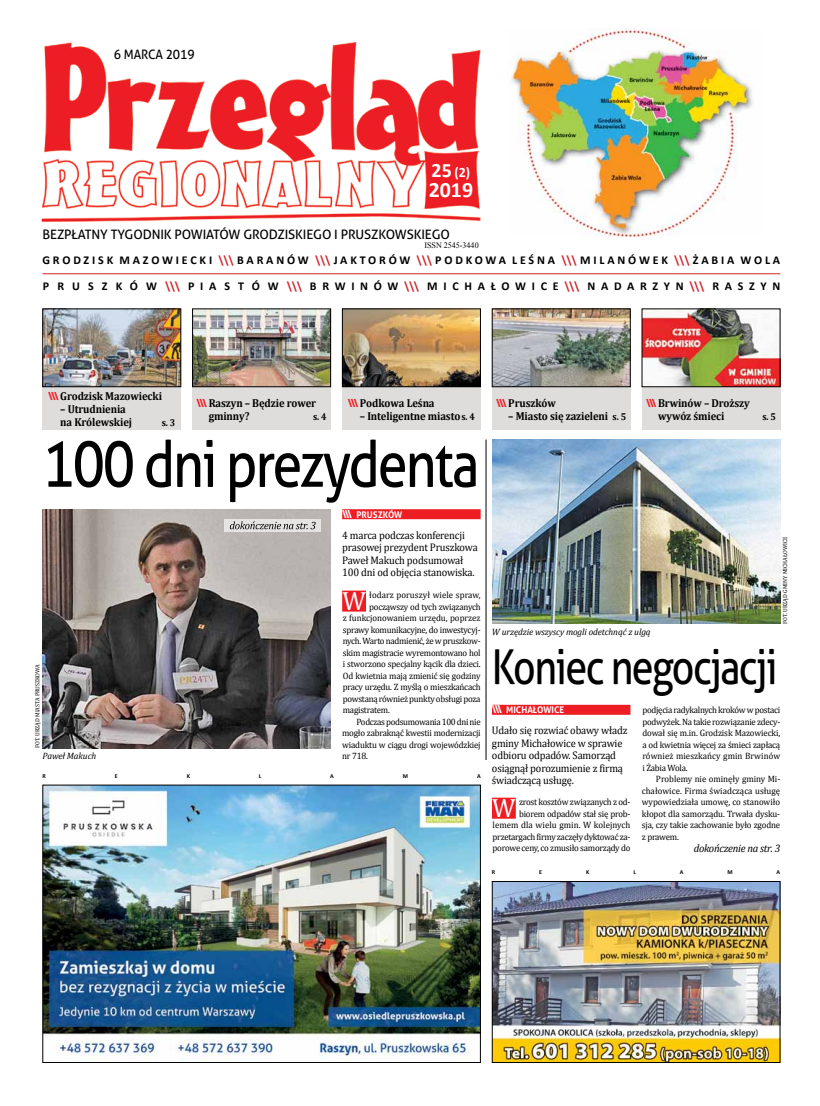
<style>
.page{position:relative;width:820px;height:1106px;background:#fff}
.page>*{position:absolute;margin:0;border:0;box-sizing:border-box;transform-origin:0 0}
.t1{font:64px "Aller";letter-spacing:-.04em;color:#000;scale:.84 1}
.t2{font:48px "Aller";letter-spacing:-.04em;color:#000;scale:.82 1}
.t3{font:26.5px "Cambria";color:#fff;scale:.96 1}
.t4{font:700 21.9px "Calibri";color:#fff}
.t5{font:700 14.2px "Calibri";color:#fff}
.t6{font:13px "Aller";letter-spacing:-.01em;color:#000}
.t7{font:13px "Aller";letter-spacing:-.01em;color:#000;scale:.94 1}
.t8{font:700 12px "Calibri";letter-spacing:.235em;color:#000}
.t9{font:700 12px "Calibri";letter-spacing:.475em;color:#000}
.t10{font:700 11.5px/13px "Cambria";letter-spacing:-.01em;color:#000;scale:.92 1}
.t11{font:11px/12.5px "Cambria";letter-spacing:-.015em;color:#000;scale:.95 1}
.t12{font:italic 11px "Cambria";letter-spacing:-.025em;color:#000;scale:.96 1}
.t13{font:700 10px "Cambria";color:#000;scale:.92 1}
.t14{font:9.2px/11.5px "Cambria";letter-spacing:-.025em;color:#000;text-align:justify;scale:.96 1}
.t15{font:italic 9.2px "Cambria";letter-spacing:-.01em;color:#000}
.t16{font:9.2px "Cambria";color:#000;scale:.96 1}
.t17{font:700 9.2px "Aller";color:#fff;scale:.96 1}
.t18{font:9.2px "Cambria";letter-spacing:.005em;color:#000;scale:.96 1}
.t19{font:8.4px "Times New Roman";color:#000;scale:.96 1}
.t20{font:6px "Cambria";color:#000;scale:.96 1}
.t21{font:700 6px "Calibri";color:#000}
.s1{font-size:20.5px}
.s2{color:#d2232a}
.s3{font-family:"Aller";font-size:11.1px;color:#ed1d24}
.s4{font-size:10px}
.s5{font-size:11px}
</style>
<div class="page">
<img style="left:41px;top:43px;width:439px;height:179px">
<div style="left:492px;top:308px;width:138px;height:121px;background:#dfdddc"></div>
<div style="left:641px;top:308px;width:139px;height:121px;background:#dfdddc"></div>
<div style="left:192px;top:308px;width:139px;height:121px;background:#dfdddc"></div>
<img style="left:494px;top:311px;width:134px;height:74px">
<div style="left:492px;top:309px;width:138px;height:78px;border:1px solid #000"></div>
<img style="left:643px;top:311px;width:135px;height:74px">
<img style="left:194px;top:311px;width:135px;height:74px">
<div style="left:192px;top:309px;width:139px;height:78px;border:1px solid #000"></div>
<div style="left:342px;top:308px;width:138px;height:121px;background:#dfdddc"></div>
<div style="left:43px;top:308px;width:138px;height:121px;background:#dfdddc"></div>
<img style="left:344px;top:311px;width:134px;height:74px">
<div style="left:342px;top:309px;width:138px;height:78px;border:1px solid #000"></div>
<img style="left:45px;top:311px;width:134px;height:74px">
<div style="left:43px;top:309px;width:138px;height:78px;border:1px solid #000"></div>
<hr style="left:43px;top:273px;width:737px;height:1px;background:#d2232a">
<img style="left:511px;top:29px;width:242px;height:208px">
<img style="left:45px;top:786px;width:433px;height:274px">
<div style="left:43px;top:784px;width:437px;height:278px;border:1px solid #000"></div>
<img style="left:494px;top:883px;width:284px;height:177px">
<div style="left:492px;top:881px;width:288px;height:181px;border:1px solid #000"></div>
<img style="left:492px;top:439px;width:288px;height:185px">
<div style="left:492px;top:704px;width:138px;height:10px;background:#ed1d24"></div>
<div style="left:492px;top:797px;width:23px;height:21px;background:#ed1d24"></div>
<img style="left:43px;top:509px;width:288px;height:239px">
<div style="left:342px;top:509px;width:138px;height:10px;background:#ed1d24"></div>
<div style="left:342px;top:590px;width:24px;height:21px;background:#ed1d24"></div>
<svg style="left:224px;top:519px;width:97px;height:13px"></svg>
<svg style="left:230px;top:521px;width:85px;height:8px"></svg>
<hr style="left:485px;top:439px;width:1px;height:321px;background:#000">
<h3 class="t7" style="left:114px;top:47px;width:87px">6 MARCA 2019</h3>
<h3 class="t5" style="left:431px;top:163px;width:40px"><span class="s1">25</span> (2)</h3>
<h3 class="t4" style="left:428px;top:175px;width:46px">2019</h3>
<h3 class="t6" style="left:43px;top:226px;width:409px">BEZPŁATNY TYGODNIK POWIATÓW GRODZISKIEGO I PRUSZKOWSKIEGO</h3>
<p class="t19" style="left:424px;top:239px;width:58px">ISSN 2545-3440</p>
<h3 class="t8" style="left:42px;top:253px;width:739px">GRODZISK MAZOWIECKI <span class="s2">\\\</span>BARANÓW <span class="s2">\\\</span>JAKTORÓW <span class="s2">\\\</span>PODKOWA LEŚNA <span class="s2">\\\</span>MILANÓWEK <span class="s2">\\\</span>ŻABIA WOLA</h3>
<h3 class="t9" style="left:43px;top:278px;width:738px">P R U S Z K Ó W <span class="s2">\\\</span> PIA S T Ó W <span class="s2">\\\</span> BRWINÓW<span class="s2">\\\</span> MICHAŁOWICE<span class="s2">\\\</span> NADARZYN<span class="s2">\\\</span> RASZYN</h3>
<p class="t10" style="left:48px;top:389px;width:125px"><span class="s3">\\\</span> Grodzisk Mazowiecki</p>
<p class="t10" style="left:60px;top:402px;width:79px">– Utrudnienia na Królewskiej</p>
<p class="t13" style="left:162px;top:416px;width:16px">s. 3</p>
<p class="t10" style="left:208px;top:396px;width:118px;text-indent:-12px"><span class="s3">\\\</span> Raszyn – Będzie rower gminny?</p>
<p class="t13" style="left:313px;top:410px;width:16px">s. 4</p>
<p class="t10" style="left:348px;top:396px;width:96px"><span class="s3">\\\</span> Podkowa Leśna</p>
<p class="t10" style="left:360px;top:409px;width:126px">– Inteligentne miasto<span class="s4">s. 4</span></p>
<h1 class="t1" style="left:43px;top:425px;width:521px">100 dni prezydenta</h1>
<p class="t17" style="left:342px;top:509px;width:64px"><span class="s5">\\\</span> PRUSZKÓW</p>
<p class="t11" style="left:342px;top:528px;width:144px">4 marca podczas konferencji prasowej prezydent Pruszkowa<br>Paweł Makuch podsumował<br>100 dni od objęcia stanowiska.</p>
<h3 class="t3" style="left:342px;top:585px;width:26px">W</h3>
<p class="t18" style="left:369px;top:589px;width:117px">łodarz poruszył wiele spraw,</p>
<p class="t14" style="left:369px;top:601px;width:117px">począwszy od tych związanych</p>
<p class="t16" style="left:342px;top:612px;width:145px">z funkcjonowaniem urzędu, poprzez</p>
<p class="t14" style="left:342px;top:624px;width:145px">sprawy komunikacyjne, do inwestycyj-</p>
<p class="t14" style="left:342px;top:635px;width:145px">nych. Warto nadmienić, że w pruszkow-</p>
<p class="t14" style="left:342px;top:647px;width:145px">skim magistracie wyremontowano hol</p>
<p class="t14" style="left:342px;top:658px;width:145px">i stworzono specjalny kącik dla dzieci.</p>
<p class="t14" style="left:342px;top:670px;width:145px">Od kwietnia mają zmienić się godziny</p>
<p class="t14" style="left:342px;top:681px;width:145px">pracy urzędu. Z myślą o mieszkańcach</p>
<p class="t14" style="left:342px;top:693px;width:145px">powstaną również punkty obsługi poza</p>
<p class="t14" style="left:342px;top:704px;width:50px">magistratem.</p>
<p class="t14" style="left:356px;top:716px;width:131px">Podczas podsumowania 100 dni nie</p>
<p class="t14" style="left:342px;top:727px;width:146px">mogło zabraknąć kwestii modernizacji</p>
<p class="t14" style="left:342px;top:739px;width:146px">wiaduktu w ciągu drogi wojewódzkiej</p>
<p class="t20" style="left:34px;top:748px;width:89px;rotate:-90deg">Fot. Urząd Miasta Pruszkowa</p>
<p class="t15" style="left:43px;top:749px;width:55px">Paweł Makuch</p>
<p class="t14" style="left:342px;top:750px;width:28px">nr 718.</p>
<p class="t21" style="left:43px;top:772px;width:5px">R</p>
<p class="t21" style="left:115px;top:772px;width:4px">E</p>
<p class="t21" style="left:187px;top:772px;width:5px">K</p>
<p class="t21" style="left:259px;top:772px;width:4px">L</p>
<p class="t21" style="left:330px;top:772px;width:5px">A</p>
<p class="t21" style="left:402px;top:772px;width:7px">M</p>
<p class="t21" style="left:477px;top:772px;width:5px">A</p>
<p class="t10" style="left:496px;top:396px;width:66px"><span class="s3">\\\</span> Pruszków</p>
<p class="t10" style="left:508px;top:409px;width:130px">– Miasto się zazieleni <span class="s4">s. 5</span></p>
<p class="t10" style="left:658px;top:396px;width:101px;text-indent:-12px"><span class="s3">\\\</span> Brwinów – Droższy wywóz śmieci</p>
<p class="t13" style="left:762px;top:410px;width:16px">s. 5</p>
<p class="t15" style="left:492px;top:625px;width:160px">W urzędzie wszyscy mogli odetchnąć z ulgą</p>
<p class="t20" style="left:781px;top:624px;width:93px;rotate:-90deg">Fot. Urząd Gminy Michałowice</p>
<h2 class="t2" style="left:492px;top:637px;width:349px">Koniec negocjacji</h2>
<p class="t17" style="left:492px;top:704px;width:77px"><span class="s5">\\\</span> MICHAŁOWICE</p>
<p class="t11" style="left:492px;top:724px;width:144px">Udało się rozwiać obawy władz gminy Michałowice w sprawie odbioru odpadów. Samorząd osiągnął porozumienie z firmą świadczącą usługę.</p>
<h3 class="t3" style="left:492px;top:792px;width:26px">W</h3>
<p class="t14" style="left:492px;top:796px;width:145px;text-align:right">zrost kosztów związanych z od&shy;biorem odpadów stał się prob&shy;lemem dla wielu gmin. W kolejnych przetargach firmy zaczęły dyktować za&shy;porowe ceny, co zmusiło samorządy do</p>
<p class="t14" style="left:642px;top:704px;width:145px">podjęcia radykalnych kroków w postaci podwyżek. Na takie rozwiązanie zdecy&shy;dował się m.in. Grodzisk Mazowiecki, a od kwietnia więcej za śmieci zapłacą również mieszkańcy gmin Brwinów i Żabia Wola.</p>
<p class="t14" style="left:641px;top:773px;width:146px;text-indent:14px">Problemy nie ominęły gminy Mi&shy;chałowice. Firma świadcząca usługę wypowiedziała umowę, co stanowiło kłopot dla samorządu. Trwała dysku&shy;sja, czy takie zachowanie było zgodne z prawem.</p>
<p class="t12" style="left:693px;top:840px;width:92px">dokończenie na str. 3</p>
<p class="t21" style="left:492px;top:868px;width:5px">R</p>
<p class="t21" style="left:539px;top:868px;width:4px">E</p>
<p class="t21" style="left:586px;top:868px;width:5px">K</p>
<p class="t21" style="left:633px;top:868px;width:4px">L</p>
<p class="t21" style="left:679px;top:868px;width:5px">A</p>
<p class="t21" style="left:727px;top:868px;width:7px">M</p>
<p class="t21" style="left:776px;top:868px;width:5px">A</p>
</div>
